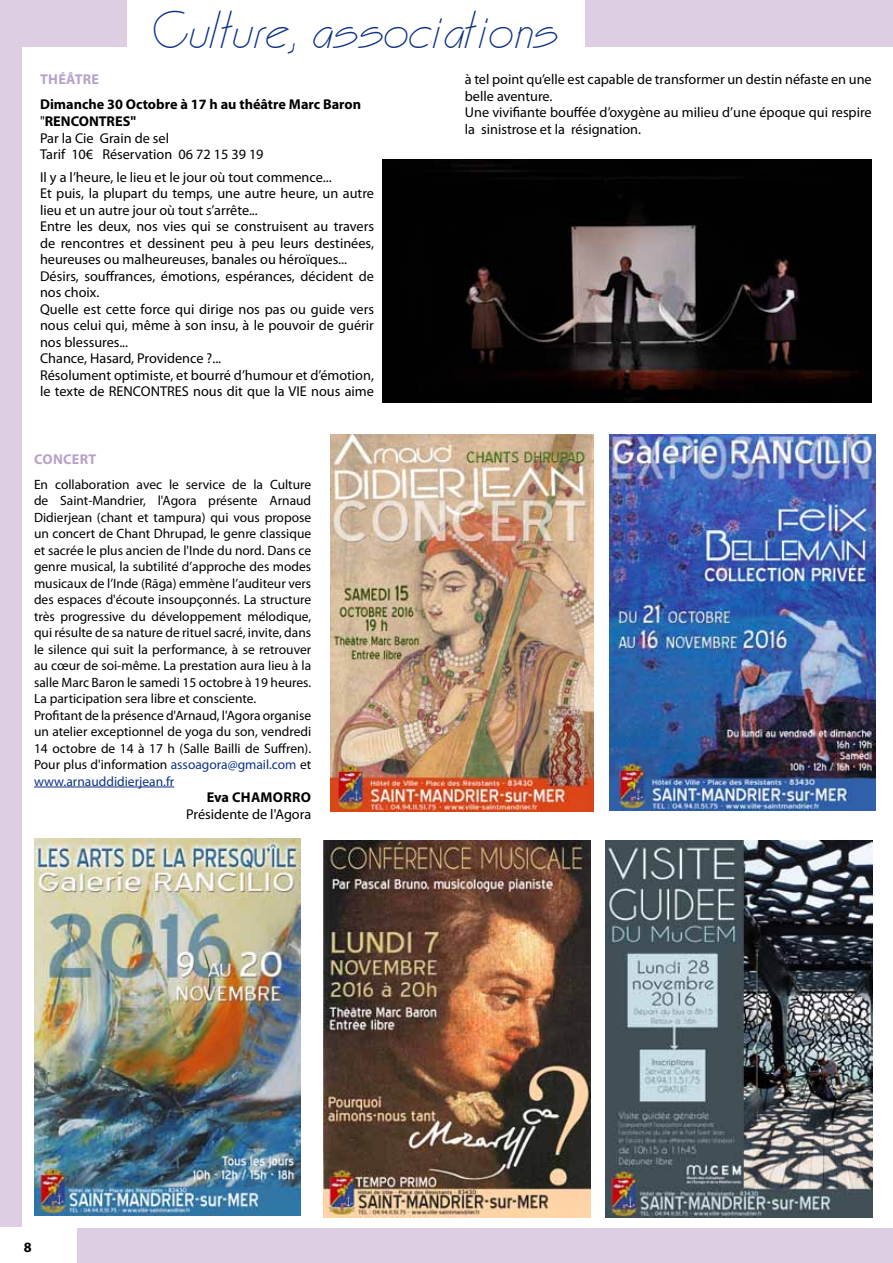
<style>
.page{position:relative;width:893px;height:1263px;background:#fff}
.page>*{position:absolute;margin:0;border:0;box-sizing:border-box;transform-origin:0 0}
.t1{font:45px "Country Blueprint";color:#0e3187}
.t2{font:14.25px/16.5px "Myriad Pro";color:#000}
.t3{font:700 14.25px/16.5px "Myriad Pro";color:#000}
.t4{font:700 14.25px "Myriad Pro";letter-spacing:.02em;color:#b8a2ca}
.t5{font:13.5px/16.5px "Myriad Pro";color:#000}
.s1{font-weight:400}
.s2{color:#0e3187}
</style>
<div class="page">
<div style="left:0;top:0;width:893px;height:47px;background:#ddcee3"></div>
<div style="left:0;top:44px;width:21px;height:1219px;background:#ddcee3"></div>
<div style="left:45px;top:1229px;width:848px;height:34px;background:#ddcee3"></div>
<div style="left:0;top:1228px;width:77px;height:35px;background:#fff"></div>
<div style="left:128px;top:0;width:457px;height:48px;background:#fff"></div>
<hr style="left:34px;top:787px;width:140px;height:1px;background:#0e3187">
<img style="left:331px;top:435px;width:263px;height:376px">
<img style="left:609px;top:434px;width:267px;height:377px">
<img style="left:606px;top:840px;width:266px;height:377px">
<img style="left:34px;top:838px;width:266px;height:377px">
<img style="left:324px;top:840px;width:266px;height:377px">
<img style="left:382px;top:160px;width:490px;height:243px">
<h1 class="t1" style="left:154px;top:0;width:406px">Culture, associations</h1>
<p class="t4" style="left:40px;top:70px;width:44px">Théâtre</p>
<p class="t3" style="left:40px;top:96px;width:323px">Dimanche 30 Octobre à 17 h au théâtre Marc Baron <span class="s1">"</span>RENCONTRES"<br><span class="s1">Par la Cie Grain de sel<br>Tarif 10€ Réservation 06 72 15 39 19</span></p>
<p class="t2" style="left:40px;top:168px;width:335px">I l y a l’heure, le lieu et le jour où tout commence...<br>Et puis, la plupart du temps, une autre heure, un autre lieu et un autre jour où tout s’arrête...<br>Entre les deux, nos vies qui se construisent au travers de rencontres et dessinent peu à peu leurs destinées, heureuses ou malheureuses, banales ou héroïques...<br>Désirs, souffrances, émotions, espérances, décident de nos choix.<br>Quelle est cette force qui dirige nos pas ou guide vers nous celui qui, même à son insu, à le pouvoir de guérir nos blessures...<br>Chance, Hasard, Providence ?...<br>Résolument optimiste, et bourré d’humour et d’émotion, le texte de RENCONTRES nous dit que la VIE nous aime</p>
<p class="t4" style="left:34px;top:449px;width:64px">CONCERT</p>
<p class="t5" style="left:34px;top:476px;width:279px">En collaboration avec le service de la Culture de Saint-Mandrier, l'Agora présente Arnaud Didierjean (chant et tampura) qui vous propose un concert de Chant Dhrupad, le genre classique et sacrée le plus ancien de l'I nde du nord. Dans ce genre musical, la subtilité d’approche des modes musicaux de l’I nde (Rāga) emmène l’auditeur vers des espaces d'écoute insoupçonnés. La structure très progressive du développement mélodique, qui résulte de sa nature de rituel sacré, invite, dans le silence qui suit la performance, à se retrouver au cœur de soi-même. La prestation aura lieu à la salle Marc Baron le samedi 15 octobre à 19 heures.<br>La participation sera libre et consciente.<br>Profitant de la présence d'Arnaud, l'Agora organise un atelier exceptionnel de yoga du son, vendredi 14 octobre de 14 à 17 h (Salle Bailli de Suffren).<br>Pour plus d'information <span class="s2">assoagora@gmail.com</span> et <span class="s2">www.arnauddidierjean.fr</span></p>
<p class="t3" style="left:207px;top:789px;width:56px">Eva Chamorro</p>
<p class="t2" style="left:186px;top:805px;width:126px">Présidente de l'Agora</p>
<p class="t2" style="left:465px;top:71px;width:408px">à tel point qu’elle est capable de transformer un destin néfaste en une belle aventure.<br>Une vivifiante bouffée d’oxygène au milieu d’une époque qui respire la sinistrose et la résignation.</p>
<p class="t3" style="left:24px;top:1238px;width:9px">8</p>
</div>
